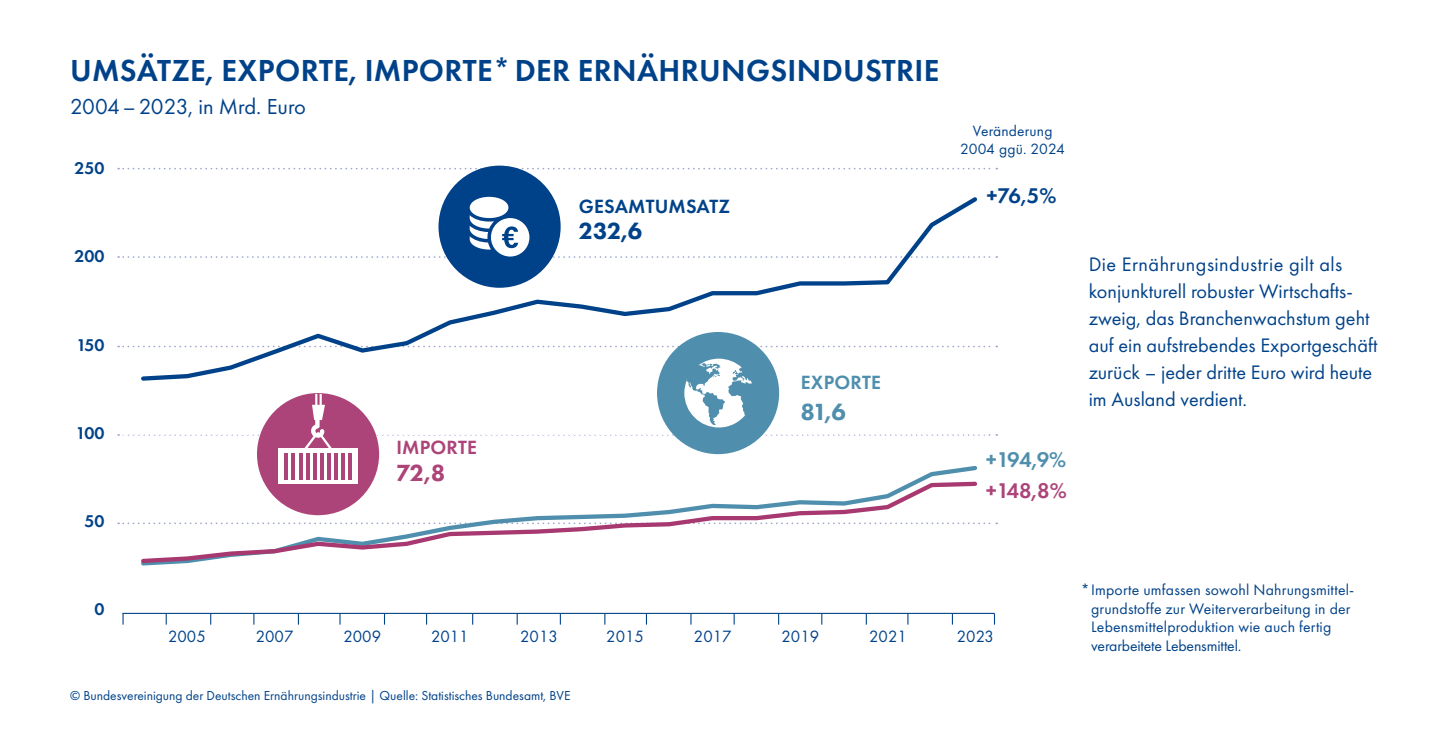
<style>
.page{position:relative;width:1436px;height:734px;background:#fff}
.page>*{position:absolute;margin:0;border:0;box-sizing:border-box;transform-origin:0 0}
.head{font:600 31.5px "Futura PT";letter-spacing:.01em;color:#004289}
.t1{font:800 24.3px "Futura PT";color:#004289}
.t2{font:800 24.3px "Futura PT";color:#ad4479}
.t3{font:800 24.3px "Futura PT";color:#4f8fad}
.sub{font:22.5px "Futura PT";letter-spacing:-.01em;color:#004289}
.t4{font:600 22.05px "Futura PT";color:#4f8fad}
.t5{font:600 22.05px "Futura PT";color:#ad4479}
.t6{font:600 22.05px "Futura PT";color:#004289}
.texte2018{font:20.25px/27px "Futura PT";color:#004289}
.texte2018-2{font:20.25px "Futura PT";letter-spacing:.02em;color:#004289}
.t7{font:600 19.8px "Futura PT";letter-spacing:.01em;color:#004289}
.t8{font:600 19.8px "Futura PT";letter-spacing:.01em;color:#ad4479}
.t9{font:600 19.8px "Futura PT";letter-spacing:.01em;color:#4f8fad}
.grafikhead{font:600 17.55px "Futura PT";color:#004289}
.t10{font:16.88px "Futura PT";color:#004289}
.t11{font:15.75px/18.9px "Futura PT";letter-spacing:.01em;color:#004289}
.t12{font:15.53px/18.4px "Futura PT";letter-spacing:.01em;color:#004289;text-align:center}
.t13{font:13.5px "Futura PT";color:#004289}
</style>
<div class="page">
<svg style="left:118px;top:522px;width:879px;height:2px"></svg>
<svg style="left:118px;top:256px;width:879px;height:2px"></svg>
<svg style="left:118px;top:345px;width:879px;height:2px"></svg>
<svg style="left:118px;top:167px;width:879px;height:2px"></svg>
<div style="left:438px;top:165px;width:122px;height:123px;background:#004289;border-radius:50%"></div>
<hr style="left:122px;top:612px;width:872px;height:1px;background:#004289">
<svg style="left:645px;top:613px;width:2px;height:11px"></svg>
<svg style="left:559px;top:613px;width:2px;height:11px"></svg>
<svg style="left:122px;top:613px;width:2px;height:11px"></svg>
<svg style="left:118px;top:383px;width:879px;height:80px"></svg>
<svg style="left:139px;top:193px;width:841px;height:190px"></svg>
<svg style="left:142px;top:463px;width:835px;height:103px"></svg>
<svg style="left:139px;top:479px;width:840px;height:86px"></svg>
<p class="head" style="left:70px;top:51px;width:870px">UMSÄTZE, EXPORTE, IMPORTE*DER ERNÄHRUNGSINDUSTRIE</p>
<p class="sub" style="left:70px;top:93px;width:237px">2004–2023, in Mrd. Euro</p>
<p class="grafikhead" style="left:74px;top:157px;width:32px">250</p>
<p class="grafikhead" style="left:74px;top:245px;width:32px">200</p>
<p class="grafikhead" style="left:76px;top:333px;width:30px">150</p>
<p class="grafikhead" style="left:76px;top:422px;width:30px">100</p>
<p class="grafikhead" style="left:84px;top:510px;width:22px">50</p>
<p class="t8" style="left:396px;top:435px;width:82px">IMPORTE</p>
<p class="t2" style="left:396px;top:457px;width:51px">72,8</p>
<p class="t7" style="left:578px;top:193px;width:153px">GESAMTUMSATZ</p>
<p class="t1" style="left:578px;top:216px;width:65px">232,6</p>
<p class="t9" style="left:800px;top:370px;width:82px">EXPORTE</p>
<p class="t3" style="left:800px;top:397px;width:47px">81,6</p>
<p class="t12" style="left:960px;top:121px;width:106px">Veränderung<br>2004 ggü. 2024</p>
<p class="t6" style="left:986px;top:181px;width:71px">+76,5%</p>
<p class="t4" style="left:985px;top:445px;width:82px">+194,9%</p>
<p class="t5" style="left:985px;top:477px;width:83px">+148,8%</p>
<p class="texte2018-2" style="left:1088px;top:252px;width:255px">Die Ernährungsindustrie gilt als</p>
<p class="texte2018" style="left:1088px;top:277px;width:290px">konjunkturell robuster Wirtschafts&shy;zweig, das Branchenwachstum geht auf ein aufstrebendes Exportgeschäft zurück – jeder dritte Euro wird heute im Ausland verdient.</p>
<p class="grafikhead" style="left:95px;top:598px;width:12px">0</p>
<p class="t10" style="left:168px;top:626px;width:39px">2005</p>
<p class="t10" style="left:256px;top:626px;width:39px">2007</p>
<p class="t10" style="left:343px;top:626px;width:39px">2009</p>
<p class="t10" style="left:431px;top:626px;width:39px">2011</p>
<p class="t10" style="left:520px;top:626px;width:39px">2013</p>
<p class="t10" style="left:606px;top:626px;width:39px">2015</p>
<p class="t10" style="left:693px;top:626px;width:39px">2017</p>
<p class="t10" style="left:781px;top:626px;width:39px">2019</p>
<p class="t10" style="left:869px;top:626px;width:39px">2021</p>
<p class="t10" style="left:956px;top:626px;width:39px">2023</p>
<p class="t13" style="left:70px;top:687px;width:502px">© Bundesvereinigung der Deutschen Ernährungsindustrie | Quelle: Statistisches Bundesamt, BVE</p>
<p class="t11" style="left:1090px;top:579px;width:265px;text-indent:-10px">*Importe umfassen sowohl Nahrungsmittel&shy;grundstoffe zur Weiterverarbeitung in der Lebensmittelproduktion wie auch fertig verarbeitete Lebensmittel.</p>
</div>
